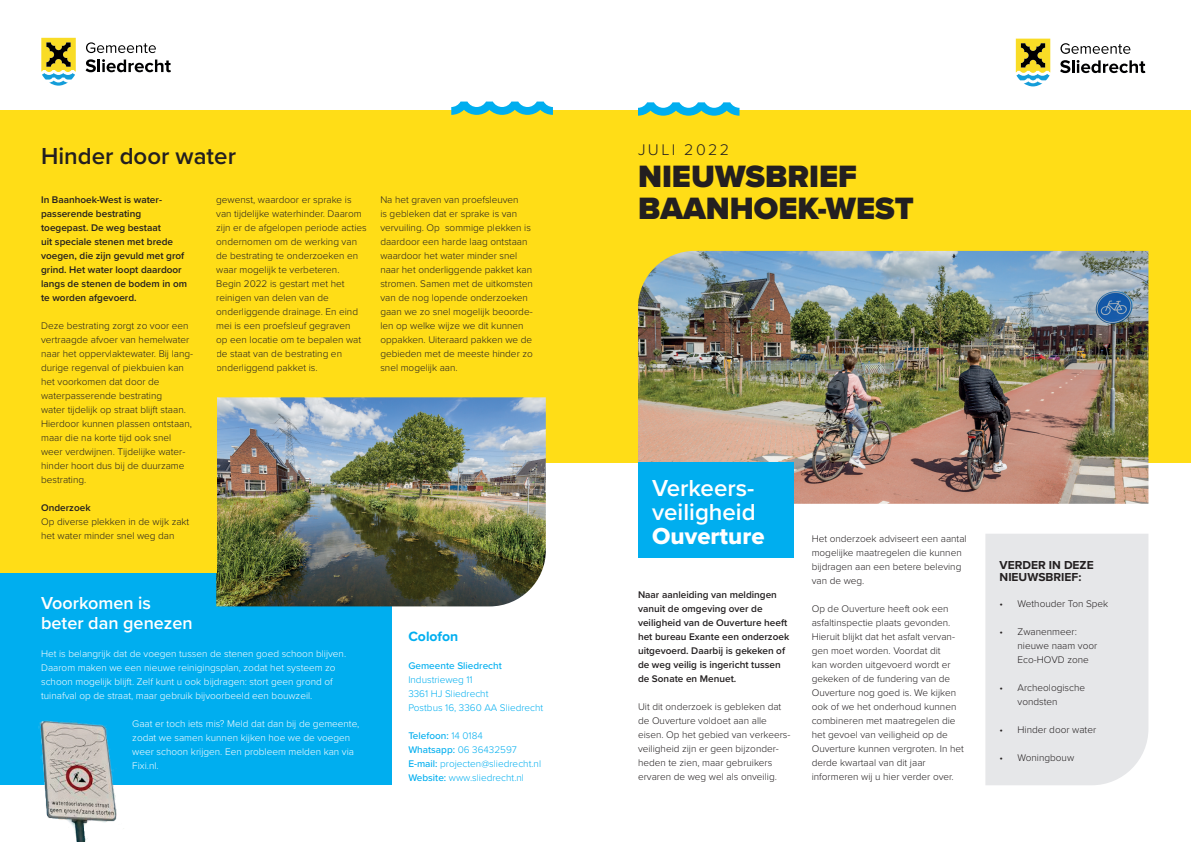
<style>
.page{position:relative;width:1191px;height:842px;background:#fff}
.page>*{position:absolute;margin:0;border:0;box-sizing:border-box;transform-origin:0 0}
.t1{font:900 32px/32px "Proxima Nova";color:#231f20}
.t2{font:600 24px/24px "Proxima Nova";color:#fff}
.t3{font:600 24px "Proxima Nova";color:#231f20}
.t4{font:24px "Proxima Nova Extrabld";color:#fff}
.t5{font:600 18px/20px "Proxima Nova";color:#fff}
.t6{font:300 16px "Proxima Nova";letter-spacing:.15em;color:#231f20}
.t7{font:700 14px "Proxima Nova";color:#00aeef}
.t8{font:700 12px/12px "Proxima Nova";color:#231f20}
.t9{font:300 10px/14px "Proxima Nova";color:#231f20}
.t10{font:600 10px/14px "Proxima Nova";color:#231f20}
.t11{font:300 10px/14px "Proxima Nova";color:#fff}
.t12{font:300 10px/14px "Proxima Nova";color:#00aeef}
.t13{font:500 10px "Proxima Nova";color:#00aeef}
.s1{font-weight:500}
</style>
<div class="page">
<div style="left:0;top:111px;width:1191px;height:352px;background:#ffdd17"></div>
<img style="left:638px;top:251px;width:510px;height:253px">
<svg style="left:1060px;top:43px;width:70px;height:11px"></svg>
<svg style="left:1060px;top:60px;width:85px;height:13px"></svg>
<svg style="left:1015px;top:39px;width:35px;height:47px;background:#b1b362"></svg>
<svg style="left:638px;top:102px;width:101px;height:14px"></svg>
<div style="left:638px;top:463px;width:156px;height:95px;background:#00aeef"></div>
<div style="left:985px;top:534px;width:163px;height:251px;background:#e6e7e9"></div>
<div style="left:0;top:572px;width:391px;height:213px;background:#00aeef"></div>
<svg style="left:86px;top:42px;width:70px;height:11px"></svg>
<svg style="left:86px;top:59px;width:85px;height:13px"></svg>
<svg style="left:41px;top:38px;width:35px;height:48px"></svg>
<svg style="left:451px;top:102px;width:102px;height:13px"></svg>
<img style="left:216px;top:397px;width:330px;height:209px">
<div style="left:0;top:353px;width:216px;height:219px;background:#ffdd17"></div>
<img style="left:38px;top:720px;width:79px;height:122px">
<h2 class="t3" style="left:41px;top:138px;width:196px">Hinder door water</h2>
<p class="t10" style="left:41px;top:192px;width:147px">In Baanhoek-West is water&shy;passerende bestrating toegepast. De weg bestaat<br>uit speciale stenen met brede voegen, die zijn gevuld met grof grind. Het water loopt daardoor langs de stenen de bodem in om te worden afgevoerd.</p>
<p class="t9" style="left:41px;top:318px;width:153px">Deze bestrating zorgt zo voor een vertraagde afvoer van hemelwater naar het oppervlaktewater. Bij lang&shy;durige regenval of piekbuien kan het voorkomen dat door de waterpasserende bestrating<br>water tijdelijk op straat blijft staan.<br>Hierdoor kunnen plassen ontstaan, maar die na korte tijd ook snel weer verdwijnen. Tijdelijke water&shy;hinder hoort dus bij de duurzame bestrating.</p>
<p class="t10" style="left:41px;top:500px;width:51px">Onderzoek</p>
<p class="t9" style="left:41px;top:514px;width:150px">Op diverse plekken in de wijk zakt het water minder snel weg dan</p>
<p class="t9" style="left:216px;top:192px;width:152px">gewenst, waardoor er sprake is van tijdelijke waterhinder. Daarom zijn er de afgelopen periode acties ondernomen om de werking van de bestrating te onderzoeken en waar mogelijk te verbeteren.<br>Begin 2022 is gestart met het reinigen van delen van de onderliggende drainage. En eind mei is een proefsleuf gegraven<br>op een locatie om te bepalen wat de staat van de bestrating en onderliggend pakket is.</p>
<p class="t9" style="left:380px;top:192px;width:154px">Na het graven van proefsleuven<br>is gebleken dat er sprake is van vervuiling. Op sommige plekken is daardoor een harde laag ontstaan waardoor het water minder snel naar het onderliggende pakket kan stromen. Samen met de uitkomsten van de nog lopende onderzoeken gaan we zo snel mogelijk beoorde&shy;len op welke wijze we dit kunnen oppakken. Uiteraard pakken we de gebieden met de meeste hinder zo snel mogelijk aan.</p>
<h3 class="t5" style="left:41px;top:592px;width:153px">Voorkomen is beter dan genezen</h3>
<p class="t11" style="left:41px;top:646px;width:307px">Het is belangrijk dat de voegen tussen de stenen goed schoon blijven.<br>Daarom maken we een nieuwe reinigingsplan, zodat het systeem zo schoon mogelijk blijft. Zelf kunt u ook bijdragen: stort geen grond of tuinafval op de straat, maar gebruik bijvoorbeeld een bouwzeil.</p>
<p class="t11" style="left:132px;top:716px;width:229px">Gaat er toch iets mis? Meld dat dan bij de gemeente, zodat we samen kunnen kijken hoe we de voegen weer schoon krijgen. Een probleem melden kan via Fixi.nl.</p>
<h3 class="t7" style="left:408px;top:626px;width:51px">Colofon</h3>
<p class="t13" style="left:408px;top:658px;width:95px">Gemeente Sliedrecht</p>
<p class="t12" style="left:408px;top:672px;width:136px">Industrieweg 11<br>3361 HJ Sliedrecht<br>Postbus 16, 3360 AA Sliedrecht</p>
<p class="t12" style="left:408px;top:728px;width:134px"><span class="s1">Telefoon:</span> 14 0184<br><span class="s1">Whatsapp:</span> 06 36432597<br><span class="s1">E-mail:</span> projecten@sliedrecht.nl<br><span class="s1">Website:</span> www.sliedrecht.nl</p>
<h3 class="t6" style="left:638px;top:137px;width:93px">JULI 2022</h3>
<h1 class="t1" style="left:638px;top:160px;width:277px">NIEUWSBRIEF<br>BAANHOEK-WEST</h1>
<h2 class="t2" style="left:652px;top:475px;width:105px">Verkeers&shy;veiligheid</h2>
<h2 class="t4" style="left:652px;top:522px;width:114px">Ouverture</h2>
<p class="t10" style="left:638px;top:587px;width:153px">Naar aanleiding van meldingen vanuit de omgeving over de veiligheid van de Ouverture heeft het bureau Exante een onderzoek uitgevoerd. Daarbij is gekeken of de weg veilig is ingericht tussen de Sonate en Menuet.</p>
<p class="t9" style="left:638px;top:699px;width:154px">Uit dit onderzoek is gebleken dat de Ouverture voldoet aan alle eisen. Op het gebied van verkeers&shy;veiligheid zijn er geen bijzonder&shy;heden te zien, maar gebruikers ervaren de weg wel als onveilig.</p>
<p class="t9" style="left:811px;top:531px;width:156px">Het onderzoek adviseert een aantal mogelijke maatregelen die kunnen bijdragen aan een betere beleving van de weg.</p>
<p class="t9" style="left:811px;top:601px;width:154px">Op de Ouverture heeft ook een asfaltinspectie plaats gevonden.<br>Hieruit blijkt dat het asfalt vervan&shy;gen moet worden. Voordat dit<br>kan worden uitgevoerd wordt er gekeken of de fundering van de<br>Ouverture nog goed is. We kijken ook of we het onderhoud kunnen combineren met maatregelen die het gevoel van veiligheid op de<br>Ouverture kunnen vergroten. In het derde kwartaal van dit jaar informeren wij u hier verder over.</p>
<p class="t8" style="left:999px;top:559px;width:96px">VERDER IN DEZE<br>NIEUWSBRIEF:</p>
<p class="t9" style="left:999px;top:596px;width:110px">• Wethouder Ton Spek</p>
<p class="t9" style="left:1017px;top:624px;width:81px;text-indent:-18px">• Zwanenmeer: nieuwe naam voor<br>Eco-HOVD zone</p>
<p class="t9" style="left:1017px;top:680px;width:69px;text-indent:-18px">• Archeologische vondsten</p>
<p class="t9" style="left:999px;top:722px;width:98px">• Hinder door water</p>
<p class="t9" style="left:999px;top:750px;width:76px">• Woningbouw</p>
</div>
